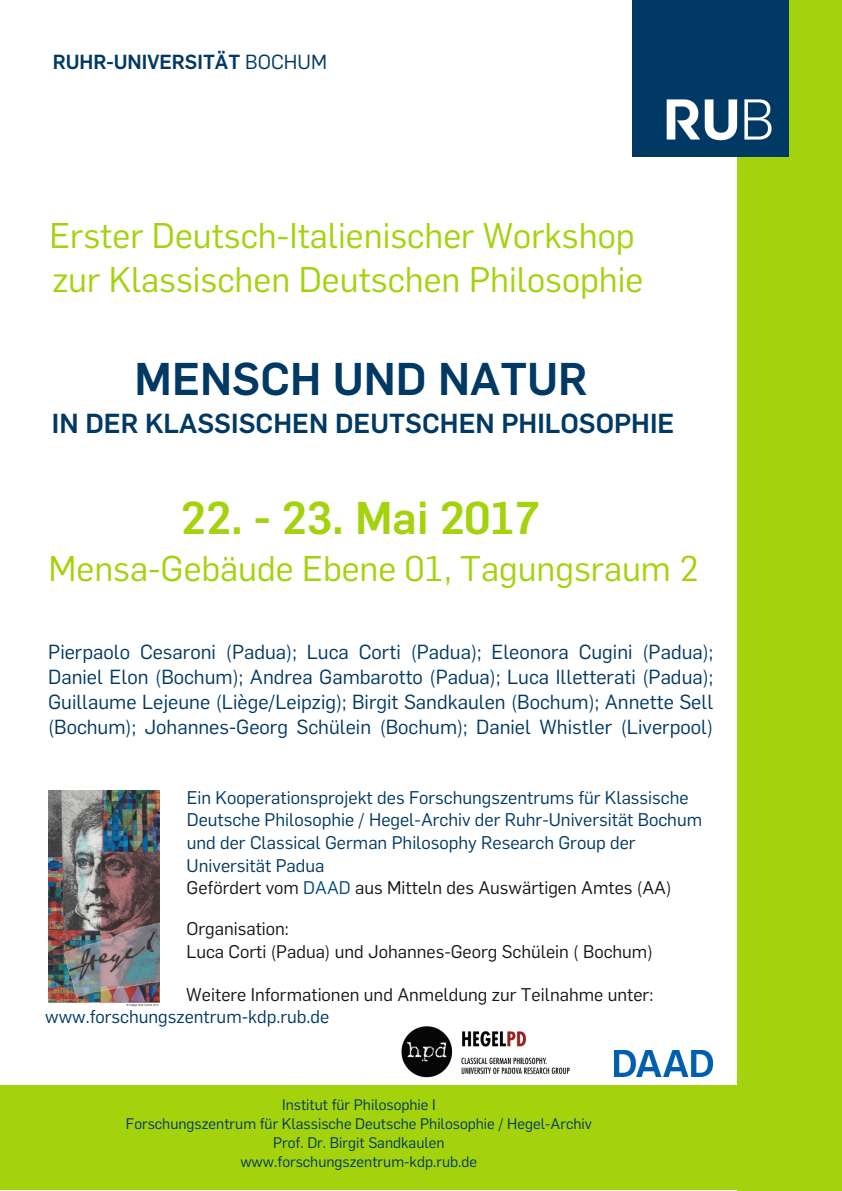
<style>
.page{position:relative;width:842px;height:1191px;background:#fff}
.page>*{position:absolute;margin:0;border:0;box-sizing:border-box;transform-origin:0 0}
.t1{font:700 45px "Rub Flama";color:#a4d20c}
.t2{font:700 45px "Rub Flama";color:#003963}
.t3{font:35px/43.8px "Rub Flama";color:#a4d20c}
.t4{font:700 27px "Rub Flama";color:#003963}
.t5{font:20px/25px "Rub Flama";color:#003963;text-align:justify}
.t6{font:700 20px "Rub Flama";color:#003963}
.t7{font:18px/22.5px "Rub Flama";color:#003963}
.t8{font:18px/22.5px "Rub Flama";color:#151616}
.t9{font:15px/18.8px "Rub Flama";color:#003963;text-align:center}
.s1{font-weight:400}
.s2{color:#004d7a}
</style>
<div class="page">
<div style="left:0;top:1085px;width:842px;height:105px;background:#a4d20c"></div>
<div style="left:737px;top:0;width:105px;height:1191px;background:#a4d20c"></div>
<img style="left:633px;top:0;width:155px;height:156px">
<img style="left:48px;top:790px;width:111px;height:216px">
<img style="left:614px;top:1050px;width:98px;height:26px">
<img style="left:401px;top:1026px;width:169px;height:52px">
<p class="t6" style="left:53px;top:50px;width:276px">RUHR-UNIVERSITÄT <span class="s1">BOCHUM</span></p>
<h2 class="t3" style="left:49px;top:214px;width:595px">Erster Deutsch-Italienischer Workshop zur Klassischen Deutschen Philosophie</h2>
<h1 class="t2" style="left:135px;top:352px;width:454px">MENSCH UND NATUR</h1>
<h3 class="t4" style="left:52px;top:408px;width:624px">IN DER KLASSISCHEN DEUTSCHEN PHILOSOPHIE</h3>
<h1 class="t1" style="left:181px;top:491px;width:361px">22. - 23. Mai 2017</h1>
<h2 class="t3" style="left:48px;top:546px;width:652px">Mensa-Gebäude Ebene 01, Tagungsraum 2</h2>
<p class="t5" style="left:48px;top:639px;width:667px">Pierpaolo Cesaroni (Padua); Luca Corti (Padua); Eleonora Cugini (Padua); Daniel Elon (Bochum); Andrea Gambarotto (Padua); Luca Illetterati (Padua); Guillaume Lejeune (Liège/Leipzig); Birgit Sandkaulen (Bochum); Annette Sell (Bochum); Johannes-Georg Schülein (Bochum); Daniel Whistler (Liverpool)</p>
<p class="t7" style="left:187px;top:786px;width:517px">Ein Kooperationsprojekt des Forschungszentrums für Klassische Deutsche Philosophie / Hegel-Archiv der Ruhr-Universität Bochum und der Classical German Philosophy Research Group der Universität Padua</p>
<p class="t8" style="left:187px;top:876px;width:486px">Gefördert vom <span class="s2">DAAD</span> aus Mitteln des Auswärtigen Amtes (AA)</p>
<p class="t8" style="left:186px;top:918px;width:468px">Organisation:<br>Luca Corti (Padua) und Johannes-Georg Schülein ( Bochum)</p>
<p class="t8" style="left:186px;top:983px;width:469px">Weitere Informationen und Anmeldung zur Teilnahme unter:</p>
<p class="t7" style="left:45px;top:1005px;width:286px">www.forschungszentrum-kdp.rub.de</p>
<p class="t9" style="left:126px;top:1095px;width:467px">Institut für Philosophie I<br>Forschungszentrum für Klassische Deutsche Philosophie / Hegel-Archiv Prof. Dr. Birgit Sandkaulen<br>www.forschungszentrum-kdp.rub.de</p>
</div>
